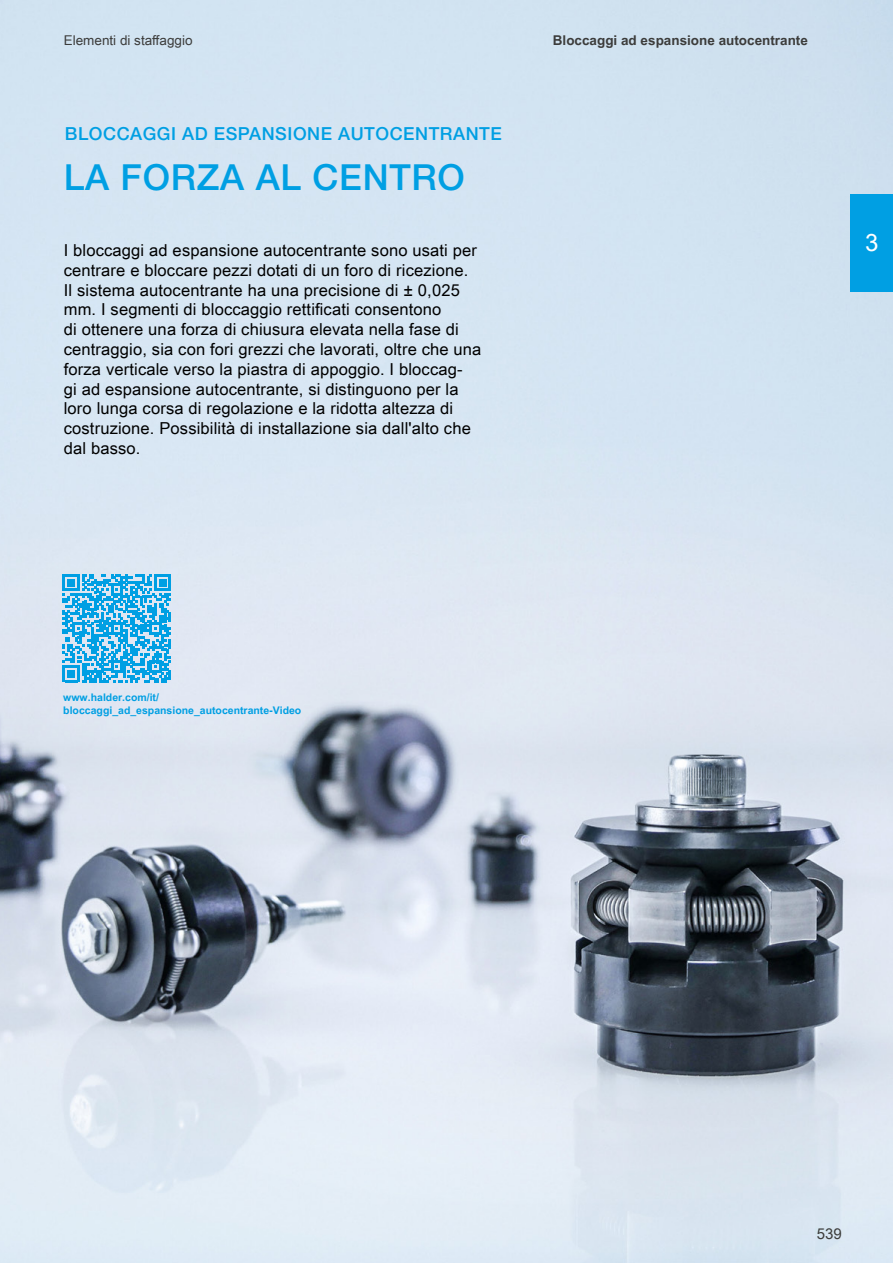
<style>
.page{position:relative;width:893px;height:1263px;background:#fff}
.page>*{position:absolute;margin:0;border:0;box-sizing:border-box;transform-origin:0 0}
.t1{font:500 36px "Helvetica Neue LT Std";letter-spacing:.02em;color:#009fe3}
.t2{font:24px "Arial Unicode MS";color:#fff}
.t3{font:500 18px "Helvetica Neue LT Std";letter-spacing:.03em;color:#009fe3}
.t4{font:16.5px/19.8px "Arial Unicode MS";letter-spacing:.01em;color:#000}
.t5{font:15px "Arial Unicode MS";color:#3c3c3b}
.t6{font:700 13.5px "Arial Unicode MS";color:#3c3c3b}
.t7{font:13.5px "Arial Unicode MS";color:#3c3c3b}
.t8{font:700 10.5px/12.6px "Arial Unicode MS";color:#009fe3}
</style>
<div class="page">
<img style="left:0;top:0;width:893px;height:1263px">
<svg style="left:63px;top:574px;width:108px;height:108px;background:#53b9e8"></svg>
<div style="left:850px;top:194px;width:43px;height:97px;background:#009fe3"></div>
<p class="t7" style="left:64px;top:30px;width:130px">Elementi di staffaggio</p>
<p class="t6" style="left:553px;top:30px;width:257px">Bloccaggi ad espansione autocentrante</p>
<p class="t3" style="left:65px;top:123px;width:438px">BLOCCAGGI AD ESPANSIONE AUTOCENTRANTE</p>
<h1 class="t1" style="left:64px;top:156px;width:403px">LA FORZA AL CENTRO</h1>
<p class="t4" style="left:64px;top:240px;width:419px">I bloccaggi ad espansione autocentrante sono usati per centrare e bloccare pezzi dotati di un foro di ricezione.<br>Il sistema autocentrante ha una precisione di ± 0,025 mm. I segmenti di bloccaggio rettificati consentono<br>di ottenere una forza di chiusura elevata nella fase di centraggio, sia con fori grezzi che lavorati, oltre che una forza verticale verso la piastra di appoggio. I bloccag-<br>gi ad espansione autocentrante, si distinguono per la loro lunga corsa di regolazione e la ridotta altezza di costruzione. Possibilità di installazione sia dall'alto che dal basso.</p>
<h2 class="t2" style="left:865px;top:226px;width:15px">3</h2>
<p class="t8" style="left:63px;top:692px;width:240px">www.halder.com/it/ bloccaggi_ad_espansione_autocentrante-Video</p>
<p class="t5" style="left:817px;top:1223px;width:27px">539</p>
</div>
